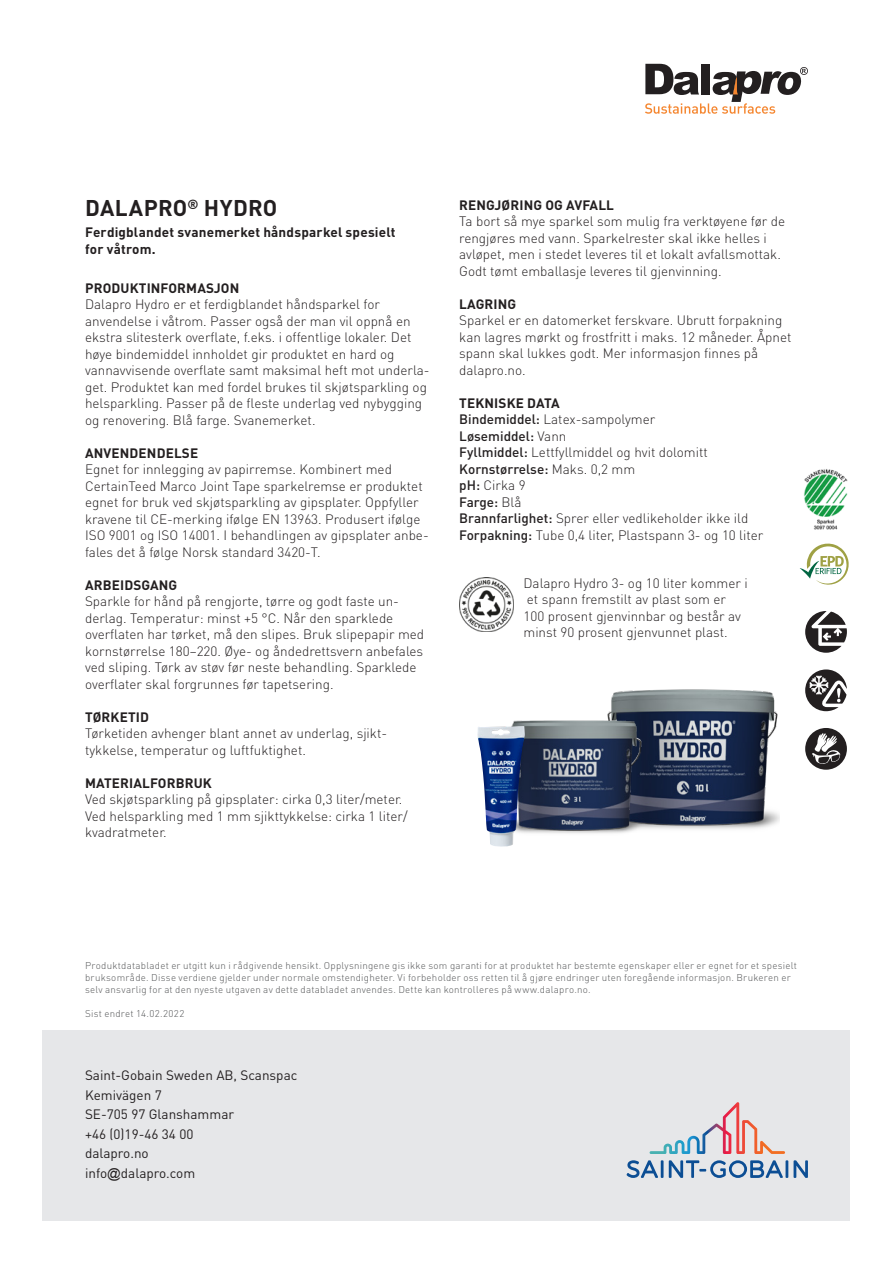
<style>
.page{position:relative;width:893px;height:1263px;background:#fff}
.page>*{position:absolute;margin:0;border:0;box-sizing:border-box;transform-origin:0 0}
.Underrubrik{font:700 22.5px "DIN Pro";letter-spacing:.015em;color:#231f20}
.Bröd{font:300 13.5px/16.5px "DIN Pro";color:#231f20}
.Underrubrik-2{font:700 13.5px "DIN Pro";letter-spacing:.01em;color:#231f20}
.Text{font:13.5px "DIN Pro";color:#231f20}
.Bröd-2{font:700 13.5px/16.5px "DIN Pro";letter-spacing:.015em;color:#231f20}
.Bröd-3{font:500 13.5px "DIN Pro";color:#231f20}
.Bröd-4{font:300 9.75px/12px "DIN Pro";letter-spacing:.025em;color:#545557}
.s1{font-weight:500}
.s2{font-weight:300}
.s3{font-family:"Arial"}
</style>
<div class="page">
<div style="left:43px;top:1029px;width:807px;height:191px;background:#e6e7e9"></div>
<svg style="left:627px;top:1160px;width:36px;height:18px"></svg>
<svg style="left:669px;top:1160px;width:114px;height:18px"></svg>
<hr style="left:785px;top:1160px;width:3px;height:18px;background:#0c4e94">
<svg style="left:794px;top:1160px;width:14px;height:18px"></svg>
<svg style="left:650px;top:1102px;width:135px;height:52px"></svg>
<svg style="left:645px;top:64px;width:163px;height:50px"></svg>
<svg style="left:805px;top:669px;width:42px;height:42px"></svg>
<svg style="left:805px;top:611px;width:42px;height:42px"></svg>
<svg style="left:805px;top:728px;width:42px;height:42px"></svg>
<img style="left:803px;top:469px;width:45px;height:60px">
<svg style="left:800px;top:544px;width:49px;height:41px"></svg>
<img style="left:460px;top:577px;width:53px;height:54px">
<img style="left:609px;top:689px;width:171px;height:140px">
<img style="left:511px;top:712px;width:132px;height:122px">
<img style="left:477px;top:726px;width:48px;height:121px">
<p class="Underrubrik" style="left:85px;top:193px;width:194px">DALAPRO<sup>®</sup> HYDRO</p>
<p class="Bröd-2" style="left:85px;top:224px;width:312px">Ferdigblandet svanemerket håndsparkel spesielt for våtrom.</p>
<p class="Underrubrik-2" style="left:85px;top:279px;width:156px">PRODUKTINFORMASJON</p>
<p class="Bröd" style="left:85px;top:295px;width:297px">Dalapro Hydro er et ferdigblandet håndsparkel for</p>
<p class="Bröd" style="left:85px;top:312px;width:346px">anvendelse i våtrom. Passer også der man vil oppnå en ekstra slitesterk overflate, f.eks. i offentlige lokaler. Det høye bindemiddel innholdet gir produktet en hard og vannavvisende overflate samt maksimal heft mot underla&shy;get. Produktet kan med fordel brukes til skjøtsparkling og helsparkling. Passer på de fleste underlag ved nybygging og renovering. Blå farge. Svanemerket.</p>
<p class="Underrubrik-2" style="left:85px;top:444px;width:115px">ANVENDENDELSE</p>
<p class="Bröd" style="left:85px;top:460px;width:345px">Egnet for innlegging av papirremse. Kombinert med CertainTeed Marco Joint Tape sparkelremse er produktet egnet for bruk ved skjøtsparkling av gipsplater. Oppfyller kravene til CE-merking ifølge EN 13963. Produsert ifølge ISO 9001 og ISO 14001. I behandlingen av gipsplater anbe&shy;fales det å følge Norsk standard 3420-T.</p>
<p class="Underrubrik-2" style="left:85px;top:576px;width:94px">ARBEIDSGANG</p>
<p class="Bröd" style="left:85px;top:592px;width:341px">Sparkle for hånd på rengjorte, tørre og godt faste un&shy;derlag. Temperatur: minst +5 °C. Når den sparklede overflaten har tørket, må den slipes. Bruk slipepapir med kornstørrelse 180–220. Øye- og åndedrettsvern anbefales ved sliping. Tørk av støv før neste behandling. Sparklede overflater skal forgrunnes før tapetsering.</p>
<p class="Underrubrik-2" style="left:85px;top:708px;width:65px">TØRKETID</p>
<p class="Bröd" style="left:85px;top:724px;width:304px">Tørketiden avhenger blant annet av underlag, sjikt&shy;tykkelse, temperatur og luftfuktighet.</p>
<p class="Underrubrik-2" style="left:85px;top:774px;width:128px">MATERIALFORBRUK</p>
<p class="Bröd" style="left:85px;top:790px;width:324px">Ved skjøtsparkling på gipsplater: cirka 0,3 liter/meter.<br>Ved helsparkling med 1 mm sjikttykkelse: cirka 1 liter/ kvadratmeter.</p>
<p class="Underrubrik-2" style="left:459px;top:195px;width:156px">RENGJØRING OG AVFALL</p>
<p class="Bröd" style="left:459px;top:212px;width:327px">Ta bort så mye sparkel som mulig fra verktøyene før de rengjøres med vann. Sparkelrester skal ikke helles i avløpet, men i stedet leveres til et lokalt avfallsmottak.<br>Godt tømt emballasje leveres til gjenvinning.</p>
<p class="Underrubrik-2" style="left:459px;top:294px;width:58px">LAGRING</p>
<p class="Bröd" style="left:459px;top:311px;width:334px">Sparkel er en datomerket ferskvare. Ubrutt forpakning kan lagres mørkt og frostfritt i maks. 12 måneder. Åpnet spann skal lukkes godt. Mer informasjon finnes på dalapro.no.</p>
<p class="Underrubrik-2" style="left:459px;top:393px;width:102px">TEKNISKE DATA</p>
<p class="Bröd" style="left:459px;top:410px;width:198px"><span class="s1">Bindemiddel:</span> Latex-sampolymer</p>
<p class="Bröd-3" style="left:459px;top:426px;width:109px">Løsemiddel: <span class="s2">Vann</span></p>
<p class="Bröd" style="left:459px;top:443px;width:250px"><span class="s1">Fyllmiddel:</span> Lettfyllmiddel og hvit dolomitt</p>
<p class="Bröd-3" style="left:459px;top:459px;width:178px">Kornstørrelse: <span class="s2">Maks. 0,2 mm</span></p>
<p class="Bröd" style="left:459px;top:476px;width:68px"><span class="s1">pH:</span> Cirka 9</p>
<p class="Bröd-3" style="left:459px;top:492px;width:64px">Farge: <span class="s2">Blå</span></p>
<p class="Bröd" style="left:459px;top:509px;width:291px"><span class="s1">Brannfarlighet:</span> Sprer eller vedlikeholder ikke ild</p>
<p class="Bröd" style="left:459px;top:526px;width:306px"><span class="s1">Forpakning:</span> Tube 0,4 liter, Plastspann 3- og 10 liter</p>
<p class="Bröd" style="left:523px;top:574px;width:226px">Dalapro Hydro 3- og 10 liter kommer i et spann fremstilt av plast som er<br>100 prosent gjenvinnbar og består av minst 90 prosent gjenvunnet plast.</p>
<p class="Bröd-4" style="left:85px;top:959px;width:713px">Produktdatabladet er utgitt kun i rådgivende hensikt. Opplysningene gis ikke som garanti for at produktet har bestemte egenskaper eller er egnet for et spesielt bruksområde. Disse verdiene gjelder under normale omstendigheter. Vi forbeholder oss retten til å gjøre endringer uten foregående informasjon. Brukeren er selv ansvarlig for at den nyeste utgaven av dette databladet anvendes. Dette kan kontrolleres på www.dalapro.no.</p>
<p class="Bröd-4" style="left:85px;top:1007px;width:101px">Sist endret 14.02.2022</p>
<p class="Text" style="left:85px;top:1066px;width:214px">Saint-Gobain Sweden AB, Scanspac</p>
<p class="Text" style="left:85px;top:1086px;width:78px">Kemivägen 7</p>
<p class="Text" style="left:85px;top:1105px;width:151px">SE-705 97 Glanshammar</p>
<p class="Text" style="left:85px;top:1125px;width:110px">+46 (0)19-46 34 00</p>
<p class="Text" style="left:85px;top:1144px;width:65px">dalapro.no</p>
<p class="Text" style="left:85px;top:1164px;width:112px">info<span class="s3">@</span>dalapro.com</p>
</div>
